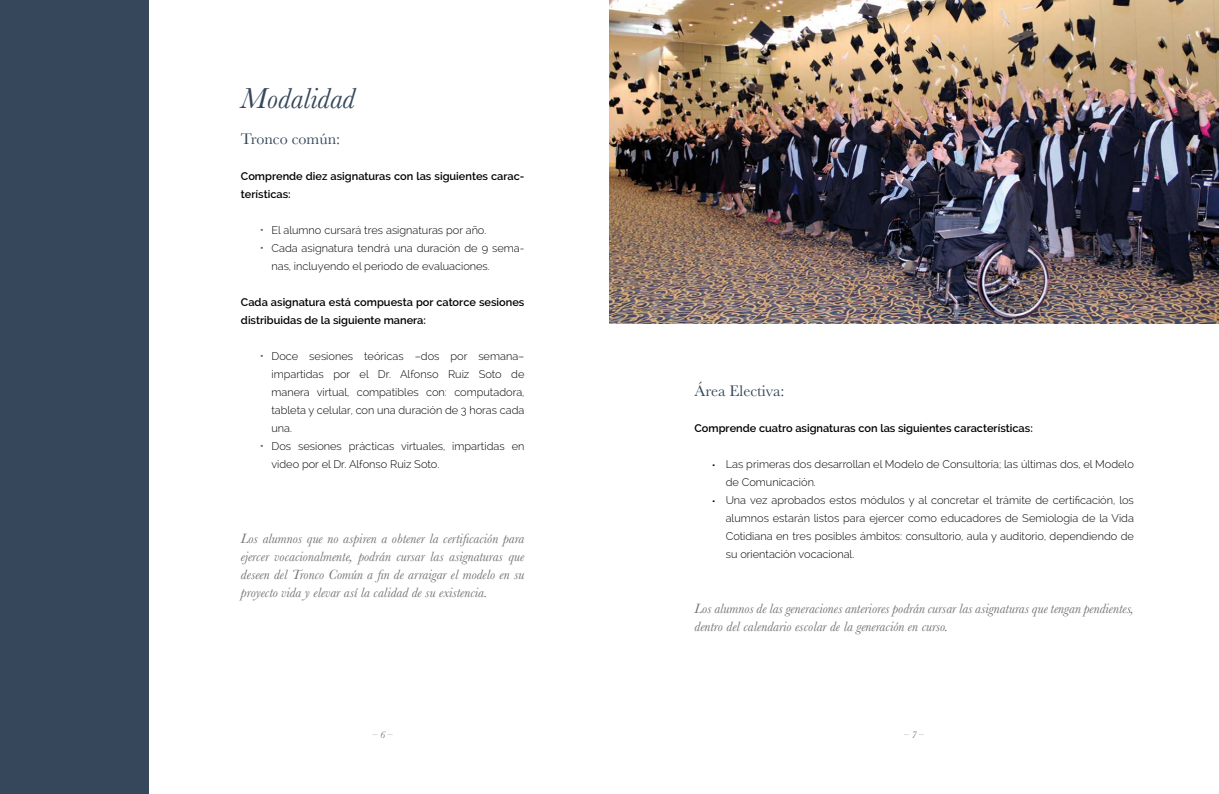
<style>
.page{position:relative;width:1219px;height:794px;background:#fff}
.page>*{position:absolute;margin:0;border:0;box-sizing:border-box;transform-origin:0 0}
.t1{font:italic 30px "Baskerville";color:#36475b}
.t2{font:16px "Baskerville";color:#36475b}
.t3{font:italic 14px/18px "Baskerville";color:#707172}
.t4{font:300 12px/18px "Raleway";color:#58585a}
.t5{font:300 11px/18px "Raleway";color:#000}
.t6{font:600 11px/18px "Raleway";color:#000}
.t7{font:italic 10px "Baskerville";color:#707172}
</style>
<div class="page">
<div style="left:0;top:0;width:149px;height:794px;background:#36475b"></div>
<img style="left:609px;top:0;width:610px;height:323px">
<h1 class="t1" style="left:241px;top:78px;width:116px">Modalidad</h1>
<h2 class="t2" style="left:241px;top:129px;width:101px">Tronco común:</h2>
<p class="t6" style="left:241px;top:167px;width:285px">Comprende diez asignaturas con las siguientes carac&shy;terísticas:</p>
<p class="t4" style="left:260px;top:221px;width:6px">• •</p>
<p class="t5" style="left:271px;top:221px;width:254px">El alumno cursará tres asignaturas por año.<br>Cada asignatura tendrá una duración de 9 sema&shy;nas, incluyendo el periodo de evaluaciones.</p>
<p class="t6" style="left:241px;top:293px;width:285px">Cada asignatura está compuesta por catorce sesiones distribuidas de la siguiente manera:</p>
<p class="t4" style="left:260px;top:347px;width:6px">•</p>
<p class="t5" style="left:271px;top:347px;width:254px">Doce sesiones teóricas –dos por semana– impartidas por el Dr. Alfonso Ruiz Soto de manera virtual, compatibles con: computadora, tableta y celular, con una duración de 3 horas cada una.<br>Dos sesiones prácticas virtuales, impartidas en video por el Dr. Alfonso Ruiz Soto.</p>
<p class="t4" style="left:260px;top:437px;width:6px">•</p>
<p class="t3" style="left:241px;top:530px;width:285px;text-align:justify">Los alumnos que no aspiren a obtener la certificación para ejercer vocacionalmente, podrán cursar las asignaturas que deseen del Tronco Común a fin de arraigar el modelo en su proyecto vida y elevar así la calidad de su existencia.</p>
<h2 class="t2" style="left:694px;top:381px;width:92px">Área Electiva:</h2>
<p class="t6" style="left:694px;top:419px;width:340px">Comprende cuatro asignaturas con las siguientes características:</p>
<p class="t5" style="left:712px;top:455px;width:5px">•</p>
<p class="t5" style="left:712px;top:491px;width:5px">•</p>
<p class="t5" style="left:726px;top:455px;width:410px">Las primeras dos desarrollan el Modelo de Consultoría; las últimas dos, el Modelo de Comunicación.<br>Una vez aprobados estos módulos y al concretar el trámite de certificación, los alumnos estarán listos para ejercer como educadores de Semiología de la Vida Cotidiana en tres posibles ámbitos: consultorio, aula y auditorio, dependiendo de su orientación vocacional.</p>
<p class="t3" style="left:694px;top:599px;width:441px">Los alumnos de las generaciones anteriores podrán cursar las asignaturas que tengan pendientes, dentro del calendario escolar de la generación en curso.</p>
<p class="t7" style="left:373px;top:728px;width:21px">– 6 –</p>
<p class="t7" style="left:904px;top:728px;width:21px">– 7 –</p>
</div>
